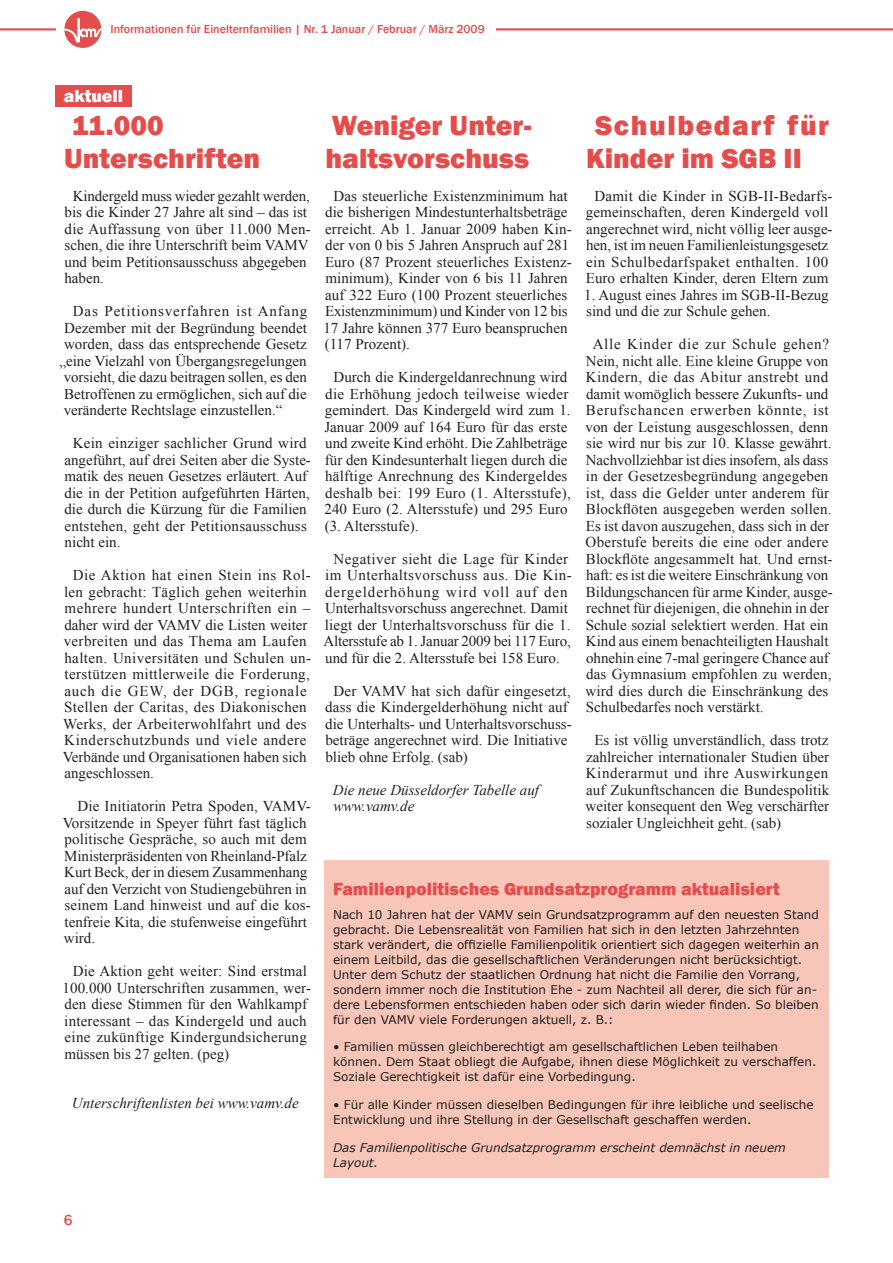
<style>
.page{position:relative;width:893px;height:1263px;background:#fff}
.page>*{position:absolute;margin:0;border:0;box-sizing:border-box;transform-origin:0 0}
.t1{font:800 28.5px/33px "Franklin Gothic";color:#e54d4d}
.t2{font:800 28.5px/33px "Franklin Gothic";letter-spacing:.055em;color:#e54d4d}
.t3{font:800 18px "Franklin Gothic";color:#e54d4d}
.t4{font:800 18px "Franklin Gothic";color:#fff}
.t5{font:15px/16.5px "Times New Roman";color:#231f20}
.t6{font:15px/16.5px "Times New Roman";letter-spacing:.025em;color:#231f20}
.t7{font:italic 15px/16.5px "Times New Roman";color:#231f20}
.t8{font:15px "Times New Roman";letter-spacing:.06em;color:#231f20}
.t9{font:500 15px "Franklin Gothic";color:#e54d4d}
.t10{font:12px/15px "Verdana";color:#231f20}
.t11{font:italic 12px/15px "Verdana";color:#231f20}
.t12{font:500 12px "Franklin Gothic";color:#e54d4d}
</style>
<div class="page">
<hr style="left:0;top:28px;width:893px;height:2px;background:#e54d4d">
<div style="left:102px;top:16px;width:393px;height:25px;background:#fff"></div>
<div style="left:56px;top:10px;width:46px;height:39px;background:#fff"></div>
<div style="left:64px;top:10px;width:38px;height:38px;background:#e54d4d;border-radius:50%"></div>
<svg style="left:64px;top:18px;width:38px;height:24px"></svg>
<div style="left:64px;top:10px;width:38px;height:38px;border:1px solid #fff;border-radius:50%"></div>
<div style="left:55px;top:85px;width:77px;height:21px;background:#e54d4d"></div>
<div style="left:325px;top:861px;width:504px;height:317px;background:#f7c6b9"></div>
<p class="t12" style="left:111px;top:22px;width:376px">Informationen für Einelternfamilien | Nr. 1 Januar / Februar / März 2009</p>
<p class="t4" style="left:64px;top:84px;width:61px">aktuell</p>
<h1 class="t1" style="left:64px;top:108px;width:198px">11.000<br>Unterschriften</h1>
<h1 class="t1" style="left:325px;top:108px;width:208px">Weniger Unter&shy;haltsvorschuss</h1>
<p class="t5" style="left:64px;top:187px;width:248px;text-indent:8px">Kindergeld muss wieder gezahlt werden, bis die Kinder 27 Jahre alt sind – das ist die Auffassung von über 11.000 Men&shy;schen, die ihre Unterschrift beim VAMV und beim Petitionsausschuss abgegeben haben.</p>
<p class="t8" style="left:73px;top:301px;width:236px">Das Petitionsverfahren ist Anfang</p>
<p class="t5" style="left:64px;top:319px;width:244px">Dezember mit der Begründung beendet</p>
<p class="t5" style="left:64px;top:336px;width:244px">worden, dass das entsprechende Gesetz</p>
<p class="t5" style="left:59px;top:352px;width:249px">„eine Vielzahl von Übergangsregelungen</p>
<p class="t5" style="left:64px;top:369px;width:245px">vorsieht, die dazu beitragen sollen, es den</p>
<p class="t5" style="left:64px;top:385px;width:244px">Betroffenen zu ermöglichen, sich auf die</p>
<p class="t5" style="left:64px;top:402px;width:220px">veränderte Rechtslage einzustellen.“</p>
<p class="t5" style="left:64px;top:435px;width:248px;text-indent:8px">Kein einziger sachlicher Grund wird angeführt, auf drei Seiten aber die Syste&shy;matik des neuen Gesetzes erläutert. Auf die in der Petition aufgeführten Härten, die durch die Kürzung für die Familien entstehen, geht der Petitionsausschuss nicht ein.</p>
<p class="t6" style="left:63px;top:567px;width:250px;text-indent:10px">Die Aktion hat einen Stein ins Rol&shy;len gebracht: Täglich gehen weiterhin mehrere hundert Unterschriften ein – daher wird der VAMV die Listen weiter verbreiten und das Thema am Laufen halten. Universitäten und Schulen un&shy;terstützen mittlerweile die Forderung, auch die GEW, der DGB, regionale Stellen der Caritas, des Diakonischen Werks, der Arbeiterwohlfahrt und des Kinderschutzbunds und viele andere Verbände und Organisationen haben sich angeschlossen.</p>
<p class="t5" style="left:63px;top:798px;width:250px;text-indent:15px">Die Initiatorin Petra Spoden, VAMV-Vorsitzende in Speyer führt fast täglich politische Gespräche, so auch mit dem Ministerpräsidenten von Rheinland-Pfalz Kurt Beck, der in diesem Zusammenhang auf den Verzicht von Studiengebühren in seinem Land hinweist und auf die kos&shy;tenfreie Kita, die stufenweise eingeführt wird.</p>
<p class="t5" style="left:63px;top:963px;width:250px;text-indent:10px">Die Aktion geht weiter: Sind erstmal 100.000 Unterschriften zusammen, wer&shy;den diese Stimmen für den Wahlkampf interessant – das Kindergeld und auch eine zukünftige Kindergundsicherung müssen bis 27 gelten. (peg)</p>
<p class="t7" style="left:72px;top:1094px;width:228px">Unterschriftenlisten bei www.vamv.de</p>
<h1 class="t2" style="left:586px;top:108px;width:245px;text-indent:9px">Schulbedarf für<br>Kinder im SGB II</h1>
<p class="t5" style="left:586px;top:187px;width:248px;text-align:center">Damit die Kinder in SGB-II-Bedarfs&shy;gemeinschaften, deren Kindergeld voll angerechnet wird, nicht völlig leer ausge&shy;hen, ist im neuen Familienleistungsgesetz ein Schulbedarfspaket enthalten. 100<br>Euro erhalten Kinder, deren Eltern zum</p>
<p class="t5" style="left:584px;top:286px;width:246px">1. August eines Jahres im SGB-II-Bezug sind und die zur Schule gehen.</p>
<p class="t5" style="left:585px;top:336px;width:249px;text-indent:7px">Alle Kinder die zur Schule gehen?<br>Nein, nicht alle. Eine kleine Gruppe von Kindern, die das Abitur anstrebt und damit womöglich bessere Zukunfts- und Berufschancen erwerben könnte, ist von der Leistung ausgeschlossen, denn sie wird nur bis zur 10. Klasse gewährt.<br>Nachvollziehbar ist dies insofern, als dass in der Gesetzesbegründung angegeben ist, dass die Gelder unter anderem für Blockflöten ausgegeben werden sollen.<br>Es ist davon auszugehen, dass sich in der Oberstufe bereits die eine oder andere Blockflöte angesammelt hat. Und ernst&shy;haft: es ist die weitere Einschränkung von Bildungschancen für arme Kinder, ausge&shy;rechnet für diejenigen, die ohnehin in der Schule sozial selektiert werden. Hat ein Kind aus einem benachteiligten Haushalt ohnehin eine 7-mal geringere Chance auf das Gymnasium empfohlen zu werden, wird dies durch die Einschränkung des Schulbedarfes noch verstärkt.</p>
<p class="t5" style="left:586px;top:732px;width:245px;text-align:justify;text-indent:9px">Es ist völlig unverständlich, dass trotz zahlreicher internationaler Studien über Kinderarmut und ihre Auswirkungen auf Zukunftschancen die Bundespolitik weiter konsequent den Weg verschärfter sozialer Ungleichheit geht. (sab)</p>
<p class="t5" style="left:323px;top:187px;width:250px;text-indent:10px">Das steuerliche Existenzminimum hat die bisherigen Mindestunterhaltsbeträge erreicht. Ab 1. Januar 2009 haben Kin&shy;der von 0 bis 5 Jahren Anspruch auf 281<br>Euro (87 Prozent steuerliches Existenz&shy;minimum), Kinder von 6 bis 11 Jahren auf 322 Euro (100 Prozent steuerliches Existenzminimum) und Kinder von 12 bis 17 Jahre können 377 Euro beanspruchen (117 Prozent).</p>
<p class="t5" style="left:324px;top:369px;width:248px;text-indent:9px">Durch die Kindergeldanrechnung wird die Erhöhung jedoch teilweise wieder gemindert. Das Kindergeld wird zum 1.<br>Januar 2009 auf 164 Euro für das erste und zweite Kind erhöht. Die Zahlbeträge für den Kindesunterhalt liegen durch die hälftige Anrechnung des Kindergeldes deshalb bei: 199 Euro (1. Altersstufe), 240 Euro (2. Altersstufe) und 295 Euro (3. Altersstufe).</p>
<p class="t5" style="left:323px;top:550px;width:250px;text-indent:10px">Negativer sieht die Lage für Kinder im Unterhaltsvorschuss aus. Die Kin&shy;dergelderhöhung wird voll auf den Unterhaltsvorschuss angerechnet. Damit liegt der Unterhaltsvorschuss für die 1.<br>Altersstufe ab 1. Januar 2009 bei 117 Euro, und für die 2. Altersstufe bei 158 Euro.</p>
<p class="t5" style="left:325px;top:682px;width:248px;text-indent:8px">Der VAMV hat sich dafür eingesetzt, dass die Kindergelderhöhung nicht auf die Unterhalts- und Unterhaltsvorschuss&shy;beträge angerechnet wird. Die Initiative blieb ohne Erfolg. (sab)</p>
<p class="t7" style="left:333px;top:781px;width:208px">Die neue Düsseldorfer Tabelle auf www.vamv.de</p>
<p class="t3" style="left:333px;top:877px;width:448px">Familienpolitisches Grundsatzprogramm aktualisiert</p>
<p class="t10" style="left:333px;top:906px;width:487px">Nach 10 Jahren hat der VAMV sein Grundsatzprogramm auf den neuesten Stand gebracht. Die Lebensrealität von Familien hat sich in den letzten Jahrzehnten stark verändert, die offizielle Familienpolitik orientiert sich dagegen weiterhin an einem Leitbild, das die gesellschaftlichen Veränderungen nicht berücksichtigt.<br>Unter dem Schutz der staatlichen Ordnung hat nicht die Familie den Vorrang, sondern immer noch die Institution Ehe - zum Nachteil all derer, die sich für an&shy;dere Lebensformen entschieden haben oder sich darin wieder finden. So bleiben für den VAMV viele Forderungen aktuell, z. B.:</p>
<p class="t10" style="left:333px;top:1039px;width:485px">• Familien müssen gleichberechtigt am gesellschaftlichen Leben teilhaben können. Dem Staat obliegt die Aufgabe, ihnen diese Möglichkeit zu verschaffen.<br>Soziale Gerechtigkeit ist dafür eine Vorbedingung.</p>
<p class="t10" style="left:333px;top:1097px;width:482px">• Für alle Kinder müssen dieselben Bedingungen für ihre leibliche und seelische<br>Entwicklung und ihre Stellung in der Gesellschaft geschaffen werden.</p>
<p class="t11" style="left:333px;top:1139px;width:454px">Das Familienpolitische Grundsatzprogramm erscheint demnächst in neuem<br>Layout.</p>
<p class="t9" style="left:64px;top:1210px;width:10px">6</p>
</div>
